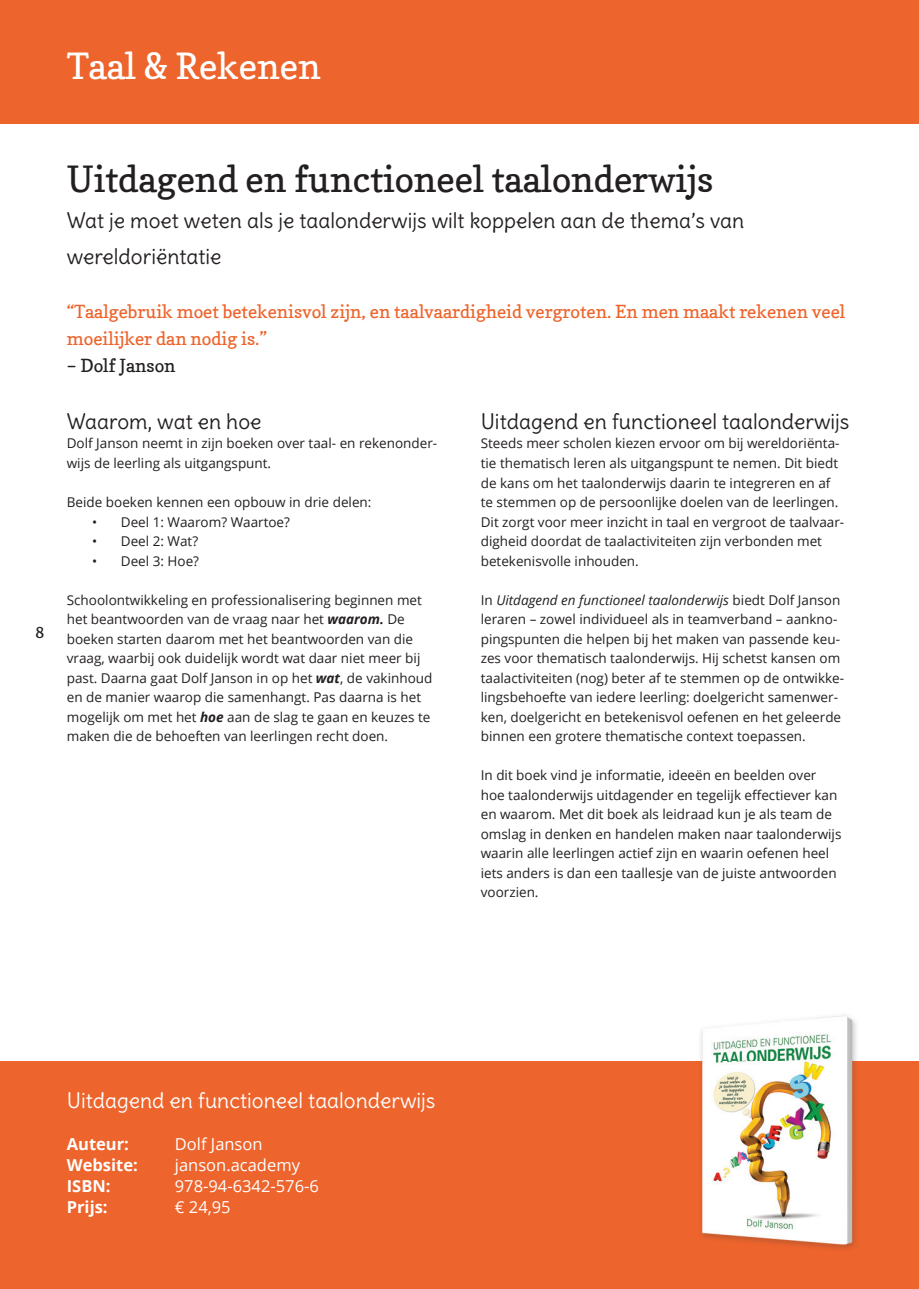
<style>
.page{position:relative;width:919px;height:1289px;background:#fff}
.page>*{position:absolute;margin:0;border:0;box-sizing:border-box;transform-origin:0 0}
.t1{font:36px "Copse";color:#231f20}
.t2{font:36px "Copse";color:#fff}
.t3{font:21px/36px "Delius";color:#231f20}
.t4{font:21px "Delius";color:#fff}
.t5{font:18px/27px "Copse";color:#ed642c}
.t6{font:18px "Copse";color:#231f20}
.t7{font:16.5px "Open Sans";color:#fff}
.t8{font:700 16.5px "Open Sans";color:#fff}
.t9{font:15px "Copse";color:#231f20}
.t10{font:13.5px/19.5px "Open Sans";color:#231f20}
.s1{font-weight:700;font-style:italic}
.s2{font-style:italic}
</style>
<div class="page">
<div style="left:0;top:0;width:918px;height:123px;background:#ed642c"></div>
<div style="left:0;top:1061px;width:918px;height:227px;background:#ed642c"></div>
<img style="left:701px;top:1015px;width:156px;height:234px">
<h1 class="t2" style="left:67px;top:44px;width:255px">Taal &amp; Rekenen</h1>
<p class="t9" style="left:35px;top:623px;width:10px">8</p>
<h1 class="t1" style="left:67px;top:156px;width:648px">Uitdagend en functioneel taalonderwijs</h1>
<h2 class="t3" style="left:67px;top:202px;width:679px">Wat je moet weten als je taalonderwijs wilt koppelen aan de thema’s van wereldoriëntatie</h2>
<h3 class="t5" style="left:67px;top:297px;width:780px">“Taalgebruik moet betekenisvol zijn, en taalvaardigheid vergroten. En men maakt rekenen veel moeilijker dan nodig is.”</h3>
<h3 class="t6" style="left:67px;top:354px;width:110px">– Dolf Janson</h3>
<h2 class="t3" style="left:67px;top:403px;width:196px">Waarom, wat en hoe</h2>
<p class="t10" style="left:67px;top:433px;width:372px">Dolf Janson neemt in zijn boeken over taal- en rekenonder&shy;wijs de leerling als uitgangspunt.</p>
<p class="t10" style="left:67px;top:492px;width:306px">Beide boeken kennen een opbouw in drie delen:</p>
<p class="t10" style="left:92px;top:511px;width:199px">• Deel 1: Waarom? Waartoe?</p>
<p class="t10" style="left:92px;top:531px;width:107px">• Deel 2: Wat?</p>
<p class="t10" style="left:92px;top:550px;width:108px">• Deel 3: Hoe?</p>
<p class="t10" style="left:67px;top:589px;width:367px">Schoolontwikkeling en professionalisering beginnen met het beantwoorden van de vraag naar het <span class="s1">waarom.</span> De boeken starten daarom met het beantwoorden van die vraag, waarbij ook duidelijk wordt wat daar niet meer bij past. Daarna gaat Dolf Janson in op het <span class="s1">wat</span>, de vakinhoud en de manier waarop die samenhangt. Pas daarna is het mogelijk om met het <span class="s1">hoe</span> aan de slag te gaan en keuzes te maken die de behoeften van leerlingen recht doen.</p>
<h2 class="t3" style="left:480px;top:403px;width:370px">Uitdagend en functioneel taalonderwijs</h2>
<p class="t10" style="left:480px;top:433px;width:365px">Steeds meer scholen kiezen ervoor om bij wereldoriënta&shy;tie thematisch leren als uitgangspunt te nemen. Dit biedt de kans om het taalonderwijs daarin te integreren en af te stemmen op de persoonlijke doelen van de leerlingen.<br>Dit zorgt voor meer inzicht in taal en vergroot de taalvaar&shy;digheid doordat de taalactiviteiten zijn verbonden met betekenisvolle inhouden.</p>
<p class="t10" style="left:480px;top:589px;width:365px">In <span class="s2">Uitdagend en functioneel taalonderwijs</span> biedt Dolf Janson leraren – zowel individueel als in teamverband – aankno&shy;pingspunten die helpen bij het maken van passende keu&shy;zes voor thematisch taalonderwijs. Hij schetst kansen om taalactiviteiten (nog) beter af te stemmen op de ontwikke&shy;lingsbehoefte van iedere leerling: doelgericht samenwer&shy;ken, doelgericht en betekenisvol oefenen en het geleerde binnen een grotere thematische context toepassen.</p>
<p class="t10" style="left:480px;top:765px;width:362px">In dit boek vind je informatie, ideeën en beelden over hoe taalonderwijs uitdagender en tegelijk effectiever kan en waarom. Met dit boek als leidraad kun je als team de omslag in denken en handelen maken naar taalonderwijs waarin alle leerlingen actief zijn en waarin oefenen heel iets anders is dan een taallesje van de juiste antwoorden voorzien.</p>
<h2 class="t4" style="left:67px;top:1086px;width:370px">Uitdagend en functioneel taalonderwijs</h2>
<p class="t8" style="left:67px;top:1132px;width:64px">Auteur:</p>
<p class="t7" style="left:175px;top:1132px;width:89px">Dolf Janson</p>
<p class="t8" style="left:67px;top:1153px;width:72px">Website:</p>
<p class="t7" style="left:175px;top:1153px;width:127px">janson.academy</p>
<p class="t8" style="left:67px;top:1174px;width:45px">ISBN:</p>
<p class="t7" style="left:175px;top:1174px;width:145px">978-94-6342-576-6</p>
<p class="t8" style="left:67px;top:1195px;width:42px">Prijs:</p>
<p class="t7" style="left:175px;top:1195px;width:57px">€ 24,95</p>
</div>
